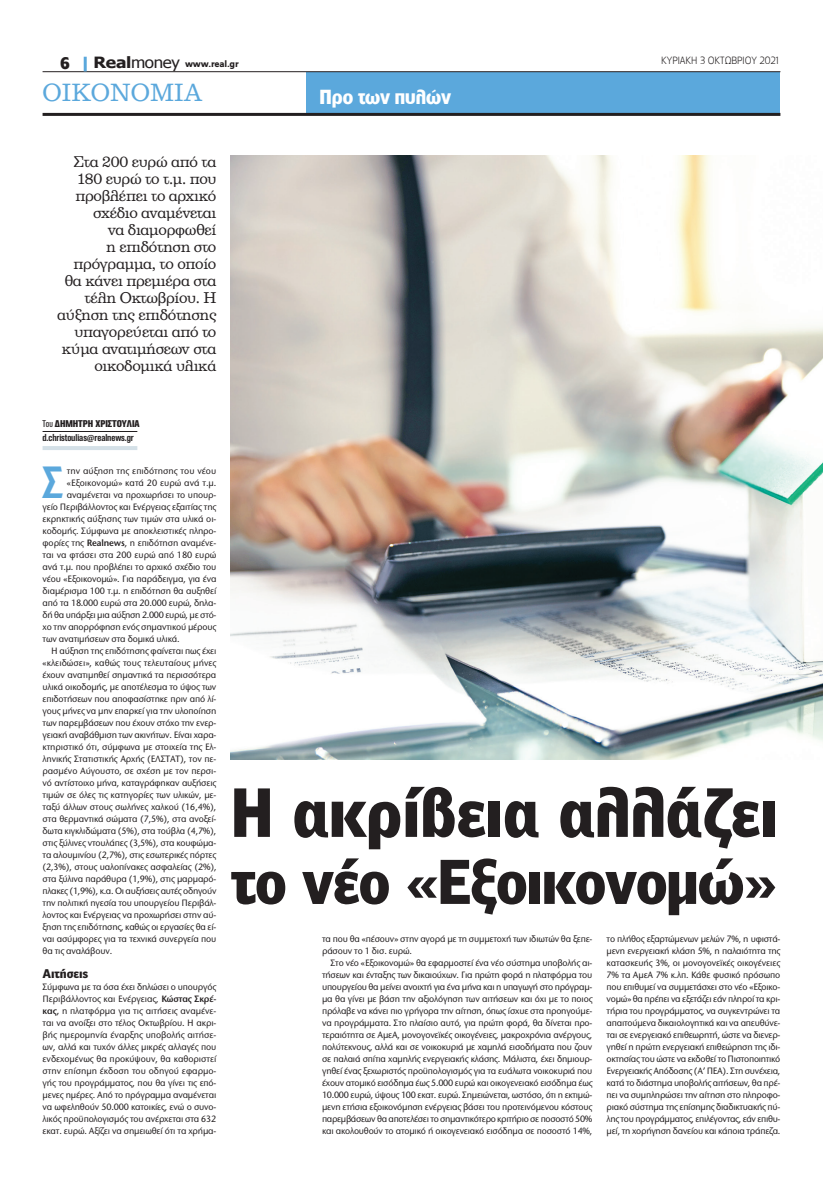
<style>
.page{position:relative;width:823px;height:1191px;background:#fff}
.page>*{position:absolute;margin:0;border:0;box-sizing:border-box;transform-origin:0 0}
.t1{font:900 66px "PF Bell Gothic Text";letter-spacing:-.01em;color:#231f20;scale:.96 1}
.t2{font:900 60px "PF Bell Gothic Text";letter-spacing:-.03em;color:#231f20;scale:.96 1}
.t3{font:500 42px "PF Lounge";color:#5ba8dc}
.t4{font:24px "PF Clarendon";color:#5ba8dc;scale:.96 1}
.t5{font:700 19px "PF Lounge";color:#fff}
.t6{font:700 16px "PF Lounge";color:#231f20}
.t7{font:15px/17px "PF Clarendon";letter-spacing:-.02em;color:#231f20;text-align:right}
.t8{font:900 12px "PF Bell Gothic Text";letter-spacing:-.005em;color:#231f20}
.t9{font:700 10px/14.2px "PF Akzidenz Text Cond";letter-spacing:-.01em;color:#231f20}
.t10{font:300 10px "PF Lounge";letter-spacing:-.005em;color:#231f20;scale:.96 1}
.t11{font:500 9.6px/12px "Stone Sans ITC Hel";letter-spacing:-.02em;color:#231f20;text-align:justify;scale:.96 1}
.t12{font:500 9.6px "Stone Sans ITC Hel";color:#231f20;scale:.96 1}
.t13{font:900 9px "PF Catalog";letter-spacing:-.02em;color:#231f20;scale:.96 1}
.s1{font-family:"Tahoma";font-weight:700;font-size:15.5px}
.s2{font-family:"Tahoma";font-weight:400;font-size:15.5px}
.s3{font-weight:400}
.s4{font-weight:900}
.s5{font-weight:600}
</style>
<div class="page">
<div style="left:306px;top:72px;width:474px;height:41px;background:#5ba8dc"></div>
<hr style="left:43px;top:71px;width:737px;height:1px;background:#231f20">
<hr style="left:43px;top:113px;width:737px;height:3px;background:#231f20">
<hr style="left:84px;top:57px;width:3px;height:14px;background:#5ba8dc">
<hr style="left:43px;top:431px;width:94px;height:1px;background:#231f20">
<hr style="left:43px;top:446px;width:94px;height:4px;background:#d4e0e7">
<img style="left:230px;top:156px;width:592px;height:604px">
<p class="t13" style="left:94px;top:59px;width:153px"><span class="s1">Real</span><span class="s2">money</span> www.real.gr</p>
<p class="t10" style="left:660px;top:55px;width:126px">κυριακη 3 OKTΩΒΡΙ ΟΥ 2021</p>
<h3 class="t6" style="left:60px;top:54px;width:11px">6</h3>
<h3 class="t4" style="left:43px;top:80px;width:168px">OIKONOMIA</h3>
<h3 class="t5" style="left:319px;top:86px;width:133px">Προ των πυλών</h3>
<p class="t7" style="left:57px;top:153px;width:161px">ΣΤΑ 200 ΕΥΡΏ ΑΠΌ ΤΑ<br>180 ΕΥΡΏ ΤΟ Τ.Μ. ΠΟΥ<br>ΠΡΟΒΛΈΠΕΙ ΤΟ ΑΡΧΙΚΌ<br>ΣΧΈΔΙΟ ΑΝΑΜΈΝΕΤΑΙ<br>ΝΑ ΔΙΑΜΟΡΦΩΘΕΊ<br>Η ΕΠΙΔΌΤΗΣΗ ΣΤΟ<br>ΠΡΌΓΡΑΜΜΑ, ΤΟ ΟΠΟΊΟ<br>ΘΑ ΚΆΝΕΙ ΠΡΕΜΙΈΡΑ ΣΤΑ<br>ΤΈΛΗ ΟΚΤΩΒΡΊΟΥ. Η<br>ΑΎΞΗΣΗ ΤΗΣ ΕΠΙΔΌΤΗΣΗΣ<br>ΥΠΑΓΟΡΕΎΕΤΑΙ ΑΠΌ ΤΟ<br>ΚΎΜΑ ΑΝΑΤΙΜΉΣΕΩΝ ΣΤΑ<br>ΟΙΚΟΔΟΜΙΚΆ ΥΛΙΚΆ</p>
<p class="t9" style="left:43px;top:416px;width:98px"><span class="s3">Του</span> <span class="s4">ΔΗΜΗΤΡΗ ΧΡΙΣΤΟΥΛΙΑ </span>d.christoulias@realnews.gr</p>
<h3 class="t3" style="left:43px;top:459px;width:22px">Σ</h3>
<p class="t12" style="left:67px;top:465px;width:157px">την αύξηση της επιδότησης του νέου</p>
<p class="t12" style="left:67px;top:477px;width:157px">«Εξοικονομώ» κατά 20 ευρώ ανά τ.μ.</p>
<p class="t11" style="left:67px;top:489px;width:157px">αναμένεται να προχωρήσει το υπουρ-</p>
<p class="t11" style="left:43px;top:501px;width:182px">γείο Περιβάλλοντος και Ενέργειας εξαιτίας της</p>
<p class="t11" style="left:43px;top:513px;width:182px">εκρηκτικής αύξησης των τιμών στα υλικά οι-</p>
<p class="t11" style="left:43px;top:525px;width:182px">κοδομής. Σύμφωνα με αποκλειστικές πληρο-</p>
<p class="t11" style="left:43px;top:537px;width:182px">φορίες της <span class="s5">Realnews</span>, η επιδότηση αναμένε-</p>
<p class="t11" style="left:43px;top:549px;width:182px">ται να φτάσει στα 200 ευρώ από 180 ευρώ</p>
<p class="t11" style="left:43px;top:561px;width:182px">ανά τ.μ. που προβλέπει το αρχικό σχέδιο του</p>
<p class="t11" style="left:43px;top:573px;width:182px">νέου «Εξοικονομώ». Για παράδειγμα, για ένα</p>
<p class="t11" style="left:43px;top:585px;width:182px">διαμέρισμα 100 τ.μ. η επιδότηση θα αυξηθεί</p>
<p class="t11" style="left:43px;top:597px;width:182px">από τα 18.000 ευρώ στα 20.000 ευρώ, δηλα-</p>
<p class="t11" style="left:43px;top:609px;width:182px">δή θα υπάρξει μια αύξηση 2.000 ευρώ, με στό-</p>
<p class="t11" style="left:43px;top:621px;width:182px">χο την απορρόφηση ενός σημαντικού μέρους</p>
<p class="t11" style="left:43px;top:633px;width:144px">των ανατιμήσεων στα δομικά υλικά.</p>
<p class="t11" style="left:51px;top:645px;width:173px">Η αύξηση της επιδότησης φαίνεται πως έχει</p>
<p class="t12" style="left:43px;top:657px;width:182px">«κλειδώσει», καθώς τους τελευταίους μήνες</p>
<p class="t11" style="left:43px;top:669px;width:182px">έχουν ανατιμηθεί σημαντικά τα περισσότερα</p>
<p class="t11" style="left:43px;top:681px;width:182px">υλικά οικοδομής, με αποτέλεσμα το ύψος των</p>
<p class="t11" style="left:43px;top:693px;width:182px">επιδοτήσεων που αποφασίστηκε πριν από λί-</p>
<p class="t11" style="left:43px;top:705px;width:182px">γους μήνες να μην επαρκεί για την υλοποίηση</p>
<p class="t11" style="left:43px;top:717px;width:182px">των παρεμβάσεων που έχουν στόχο την ενερ-</p>
<p class="t11" style="left:43px;top:729px;width:182px">γειακή αναβάθμιση των ακινήτων. Είναι χαρα-</p>
<p class="t11" style="left:43px;top:741px;width:182px">κτηριστικό ότι, σύμφωνα με στοιχεία της Ελ-</p>
<p class="t11" style="left:43px;top:753px;width:182px">ληνικής Στατιστικής Αρχής (ΕΛΣΤΑΤ), τον πε-</p>
<p class="t11" style="left:43px;top:765px;width:182px">ρασμένο Αύγουστο, σε σχέση με τον περσι-</p>
<p class="t11" style="left:43px;top:777px;width:182px">νό αντίστοιχο μήνα, καταγράφηκαν αυξήσεις</p>
<p class="t11" style="left:43px;top:789px;width:182px">τιμών σε όλες τις κατηγορίες των υλικών, με-</p>
<p class="t11" style="left:43px;top:801px;width:182px">ταξύ άλλων στους σωλήνες χαλκού (16,4%),</p>
<p class="t11" style="left:43px;top:813px;width:182px">στα θερμαντικά σώματα (7,5%), στα ανοξεί-</p>
<p class="t11" style="left:43px;top:825px;width:182px">δωτα κιγκλιδώματα (5%), στα τούβλα (4,7%),</p>
<p class="t11" style="left:43px;top:837px;width:182px">στις ξύλινες ντουλάπες (3,5%), στα κουφώμα-</p>
<p class="t11" style="left:43px;top:849px;width:182px">τα αλουμινίου (2,7%), στις εσωτερικές πόρτες</p>
<p class="t11" style="left:43px;top:861px;width:182px">(2,3%), στους υαλοπίνακες ασφαλείας (2%),</p>
<p class="t11" style="left:43px;top:873px;width:182px">στα ξύλινα παράθυρα (1,9%), στις μαρμαρό-</p>
<p class="t11" style="left:43px;top:885px;width:182px">πλακες (1,9%), κ.α. Οι αυξήσεις αυτές οδηγούν</p>
<p class="t11" style="left:43px;top:897px;width:182px">την πολιτική ηγεσία του υπουργείου Περιβάλ-</p>
<p class="t11" style="left:43px;top:909px;width:182px">λοντος και Ενέργειας να προχωρήσει στην αύ-</p>
<p class="t11" style="left:43px;top:921px;width:182px">ξηση της επιδότησης, καθώς οι εργασίες θα εί-</p>
<p class="t11" style="left:43px;top:933px;width:182px">ναι ασύμφορες για τα τεχνικά συνεργεία που</p>
<p class="t11" style="left:43px;top:945px;width:74px">θα τις αναλάβουν.</p>
<p class="t8" style="left:43px;top:966px;width:47px">Aιτήσεις</p>
<p class="t11" style="left:43px;top:981px;width:182px">Σύμφωνα με τα όσα έχει δηλώσει ο υπουργός Περιβάλλοντος και Ενέργειας, <span class="s5">Κώστας Σκρέ&shy;κας,</span> η πλατφόρμα για τις αιτήσεις αναμένε&shy;ται να ανοίξει στο τέλος Οκτωβρίου. Η ακρι&shy;βής ημερομηνία έναρξης υποβολής αιτήσε&shy;ων, αλλά και τυχόν άλλες μικρές αλλαγές που ενδεχομένως θα προκύψουν, θα καθοριστεί στην επίσημη έκδοση του οδηγού εφαρμο&shy;γής του προγράμματος, που θα γίνει τις επό&shy;μενες ημέρες. Από το πρόγραμμα αναμένεται να ωφεληθούν 50.000 κατοικίες, ενώ ο συνο&shy;λικός προϋπολογισμός του ανέρχεται στα 632 εκατ. ευρώ. Αξίζει να σημειωθεί ότι τα χρήμα-</p>
<h1 class="t1" style="left:230px;top:771px;width:571px">Η ακρίβεια αλλάζει</h1>
<h2 class="t2" style="left:230px;top:844px;width:570px">το νέο «Εξοικονομώ»</h2>
<p class="t11" style="left:322px;top:933px;width:283px">τα που θα «πέσουν» στην αγορά με τη συμμετοχή των ιδιωτών θα ξεπε&shy;ράσουν το 1 δισ. ευρώ.</p>
<p class="t11" style="left:322px;top:957px;width:283px;text-indent:9px">Στο νέο «Εξοικονομώ» θα εφαρμοστεί ένα νέο σύστημα υποβολής αι&shy;τήσεων και ένταξης των δικαιούχων. Για πρώτη φορά η πλατφόρμα του υπουργείου θα μείνει ανοιχτή για ένα μήνα και η υπαγωγή στο πρόγραμ&shy;μα θα γίνει με βάση την αξιολόγηση των αιτήσεων και όχι με το ποιος πρόλαβε να κάνει πιο γρήγορα την αίτηση, όπως ίσχυε στα προηγούμε&shy;να προγράμματα. Στο πλαίσιο αυτό, για πρώτη φορά, θα δίνεται προ&shy;τεραιότητα σε ΑμεΑ, μονογονεϊκές οικογένειες, μακροχρόνια ανέργους, πολύτεκνους, αλλά και σε νοικοκυριά με χαμηλά εισοδήματα που ζουν σε παλαιά σπίτια χαμηλής ενεργειακής κλάσης. Μάλιστα, έχει δημιουρ&shy;γηθεί ένας ξεχωριστός προϋπολογισμός για τα ευάλωτα νοικοκυριά που έχουν ατομικό εισόδημα έως 5.000 ευρώ και οικογενειακό εισόδημα έως 10.000 ευρώ, ύψους 100 εκατ. ευρώ. Σημειώνεται, ωστόσο, ότι η εκτιμώ&shy;μενη ετήσια εξοικονόμηση ενέργειας βάσει του προτεινόμενου κόστους παρεμβάσεων θα αποτελέσει το σημαντικότερο κριτήριο σε ποσοστό 50% και ακολουθούν το ατομικό ή οικογενειακό εισόδημα σε ποσοστό 14%,</p>
<p class="t11" style="left:606px;top:933px;width:182px">το πλήθος εξαρτώμενων μελών 7%, η υφιστά&shy;μενη ενεργειακή κλάση 5%, η παλαιότητα της κατασκευής 3%, οι μονογονεϊκές οικογένειες 7% τα ΑμεΑ 7% κ.λπ. Κάθε φυσικό πρόσωπο που επιθυμεί να συμμετάσχει στο νέο «Εξοικο&shy;νομώ» θα πρέπει να εξετάζει εάν πληροί τα κρι&shy;τήρια του προγράμματος, να συγκεντρώνει τα απαιτούμενα δικαιολογητικά και να απευθύνε&shy;ται σε ενεργειακό επιθεωρητή, ώστε να διενερ&shy;γηθεί η πρώτη ενεργειακή επιθεώρηση της ιδι&shy;οκτησίας του ώστε να εκδοθεί το Πιστοποιητικό Ενεργειακής Απόδοσης (Α’ ΠΕΑ). Στη συνέχεια, κατά το διάστημα υποβολής αιτήσεων, θα πρέ&shy;πει να συμπληρώσει την αίτηση στο πληροφο&shy;ριακό σύστημα της επίσημης διαδικτυακής πύ&shy;λης του προγράμματος, επιλέγοντας, εάν επιθυ&shy;μεί, τη χορήγηση δανείου και κάποια τράπεζα.</p>
</div>
